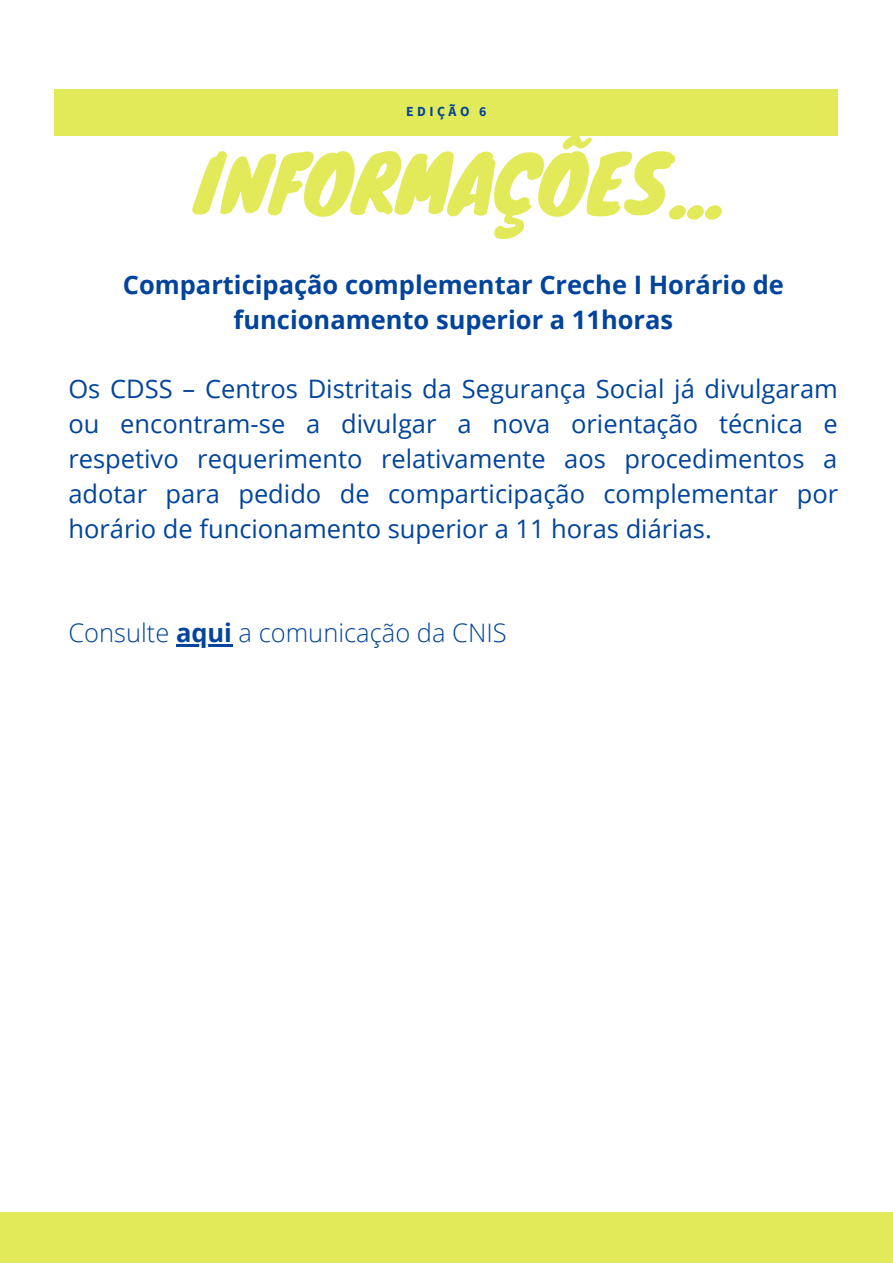
<style>
.page{position:relative;width:893px;height:1264px;background:#fff}
.page>*{position:absolute;margin:0;border:0;box-sizing:border-box;transform-origin:0 0}
.t1{font:76.8px "Knewave";color:#e2ea59}
.t2{font:25.5px/34.8px "Open Sans";color:#02449b;text-align:justify}
.t3{font:700 25.5px/34.8px "Open Sans";color:#02449b;text-align:center}
.t4{font:300 25.5px "Open Sans";color:#02449b}
.t5{font:700 13.8px "Source Sans Pro";letter-spacing:.25em;color:#02449b}
.s1{font-weight:700}
</style>
<div class="page">
<div style="left:0;top:1212px;width:892px;height:50px;background:#e2ea59"></div>
<div style="left:54px;top:89px;width:784px;height:46px;background:#e2ea59"></div>
<hr style="left:176px;top:644px;width:56px;height:3px;background:#02449b">
<p class="t5" style="left:406px;top:102px;width:82px">EDIÇÃO 6</p>
<p class="t1" style="left:194px;top:121px;width:530px">INFORMAÇÕES...</p>
<p class="t3" style="left:123px;top:266px;width:662px">Comparticipação complementar Creche I Horário de funcionamento superior a 11horas</p>
<p class="t2" style="left:68px;top:371px;width:771px">Os CDSS – Centros Distritais da Segurança Social já divulgaram ou encontram-se a divulgar a nova orientação técnica e respetivo requerimento relativamente aos procedimentos a adotar para pedido de comparticipação complementar por horário de funcionamento superior a 11 horas diárias.</p>
<p class="t4" style="left:68px;top:615px;width:439px">Consulte <span class="s1">aqui</span> a comunicação da CNIS</p>
</div>
